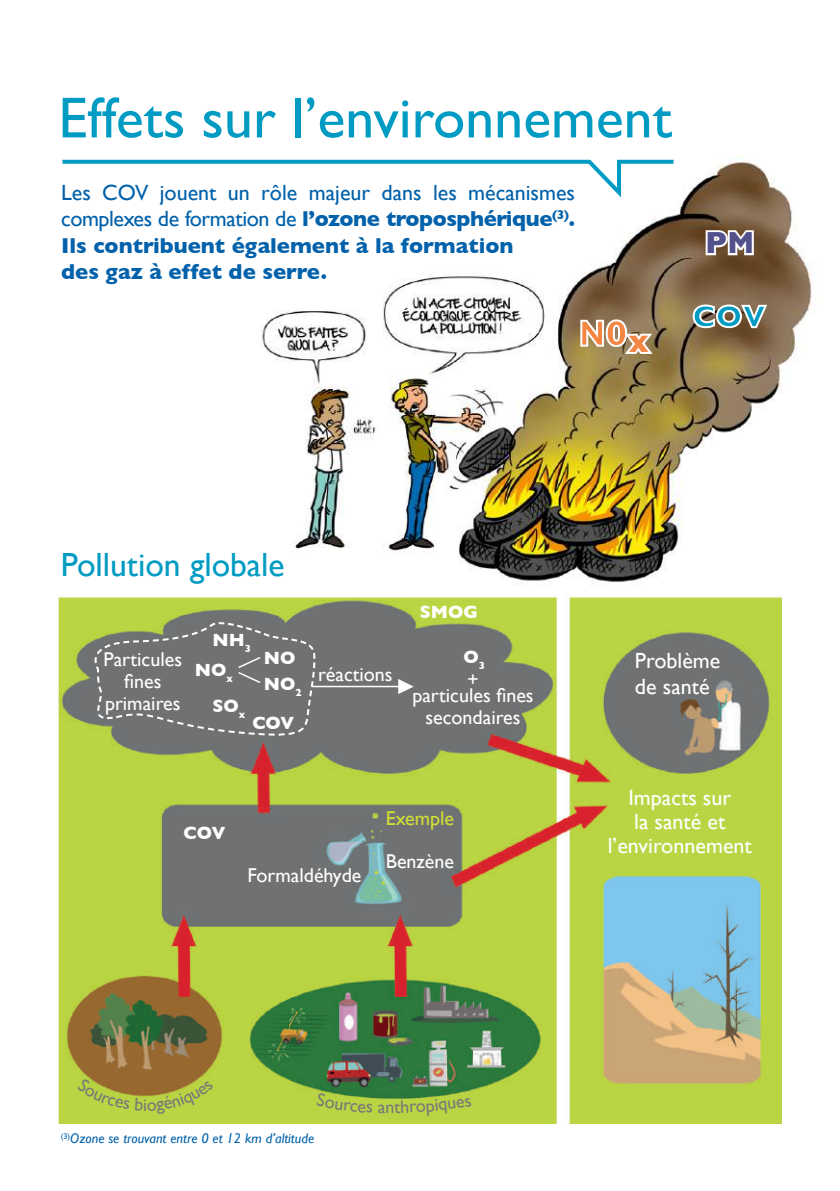
<style>
.page{position:relative;width:840px;height:1191px;background:#fff}
.page>*{position:absolute;margin:0;border:0;box-sizing:border-box;transform-origin:0 0}
.t1{font:58px "Gill Sans";color:#009bc3}
.t2{font:700 36.8px "Gill Sans";color:#f58543;scale:.8 1}
.t3{font:33.4px "Gill Sans";color:#009bc3}
.t4{font:700 31.2px "Gill Sans";color:#009bc3}
.t5{font:700 31.2px "Gill Sans";color:#53518c}
.t6{font:700 22px/26.4px "Gill Sans";color:#0161aa}
.t7{font:22px/24px "Gill Sans";color:#fff}
.t8{font:20px/22px "Gill Sans";color:#fff;text-align:center}
.t9{font:20px "Gill Sans";color:#d2df34}
.t10{font:700 18px/25.4px "Gill Sans";color:#fff}
.t11{font:18px "Gill Sans";color:#787878}
.t12{font:italic 14px "Gill Sans";color:#0161aa}
.s1{font-weight:400}
</style>
<div class="page">
<img style="left:262px;top:156px;width:551px;height:429px">
<svg style="left:62px;top:158px;width:615px;height:44px"></svg>
<img style="left:58px;top:595px;width:723px;height:528px">
<svg style="left:703px;top:227px;width:52px;height:30px"></svg>
<svg style="left:691px;top:303px;width:77px;height:26px"></svg>
<svg style="left:579px;top:318px;width:77px;height:38px"></svg>
<svg style="left:90px;top:621px;width:226px;height:117px"></svg>
<hr style="left:311px;top:686px;width:98px;height:1px;background:#fff">
<svg style="left:398px;top:679px;width:15px;height:15px"></svg>
<svg style="left:77px;top:1078px;width:136px;height:36px"></svg>
<svg style="left:316px;top:1093px;width:56px;height:19px"></svg>
<svg style="left:394px;top:1097px;width:77px;height:18px"></svg>
<h1 class="t1" style="left:58px;top:84px;width:614px">Effets sur l’environnement</h1>
<p class="t6" style="left:61px;top:179px;width:515px"><span class="s1">Les COV jouent un rôle majeur dans les mécanismes complexes de formation de</span> l’ozone troposphérique<sup>(3)</sup>.<br>Ils contribuent également à la formation<br>des gaz à effet de serre.</p>
<h2 class="t2" style="left:578px;top:312px;width:89px">N0<sub>x</sub></h2>
<h3 class="t5" style="left:704px;top:224px;width:51px">PM</h3>
<h3 class="t4" style="left:692px;top:298px;width:75px">COV</h3>
<h3 class="t3" style="left:61px;top:545px;width:225px">Pollution globale</h3>
<p class="t10" style="left:419px;top:599px;width:59px">SMOG</p>
<p class="t8" style="left:103px;top:648px;width:80px">Particules fines primaires</p>
<p class="t10" style="left:212px;top:627px;width:40px">NH<sub>3</sub></p>
<p class="t10" style="left:263px;top:645px;width:39px">NO<br>NO<sub>2</sub></p>
<p class="t10" style="left:195px;top:657px;width:40px">NO<sub>x</sub></p>
<p class="t8" style="left:318px;top:663px;width:76px">réactions</p>
<p class="t10" style="left:212px;top:693px;width:34px">SO<sub>x</sub></p>
<p class="t10" style="left:252px;top:710px;width:43px">COV</p>
<p class="t10" style="left:463px;top:644px;width:23px">O<sub>3</sub></p>
<p class="t8" style="left:412px;top:671px;width:123px;line-height:16px">+<br>particules fines</p>
<p class="t8" style="left:425px;top:706px;width:96px">secondaires</p>
<p class="t10" style="left:183px;top:820px;width:43px">COV</p>
<p class="t8" style="left:247px;top:863px;width:115px">Formaldéhyde</p>
<p class="t9" style="left:385px;top:806px;width:70px">Exemple</p>
<p class="t8" style="left:385px;top:850px;width:70px">Benzène</p>
<p class="t7" style="left:634px;top:647px;width:87px;line-height:26.4px">Problème de santé</p>
<p class="t7" style="left:607px;top:785px;width:145px;text-align:center">Impacts sur<br>la santé et l’environnement</p>
<p class="t11" style="left:143px;top:1094px;width:6px">i</p>
<p class="t11" style="left:377px;top:1096px;width:18px">an</p>
<p class="t12" style="left:61px;top:1130px;width:255px"><sup>(3)</sup>Ozone se trouvant entre 0 et 12 km d’altitude</p>
</div>
